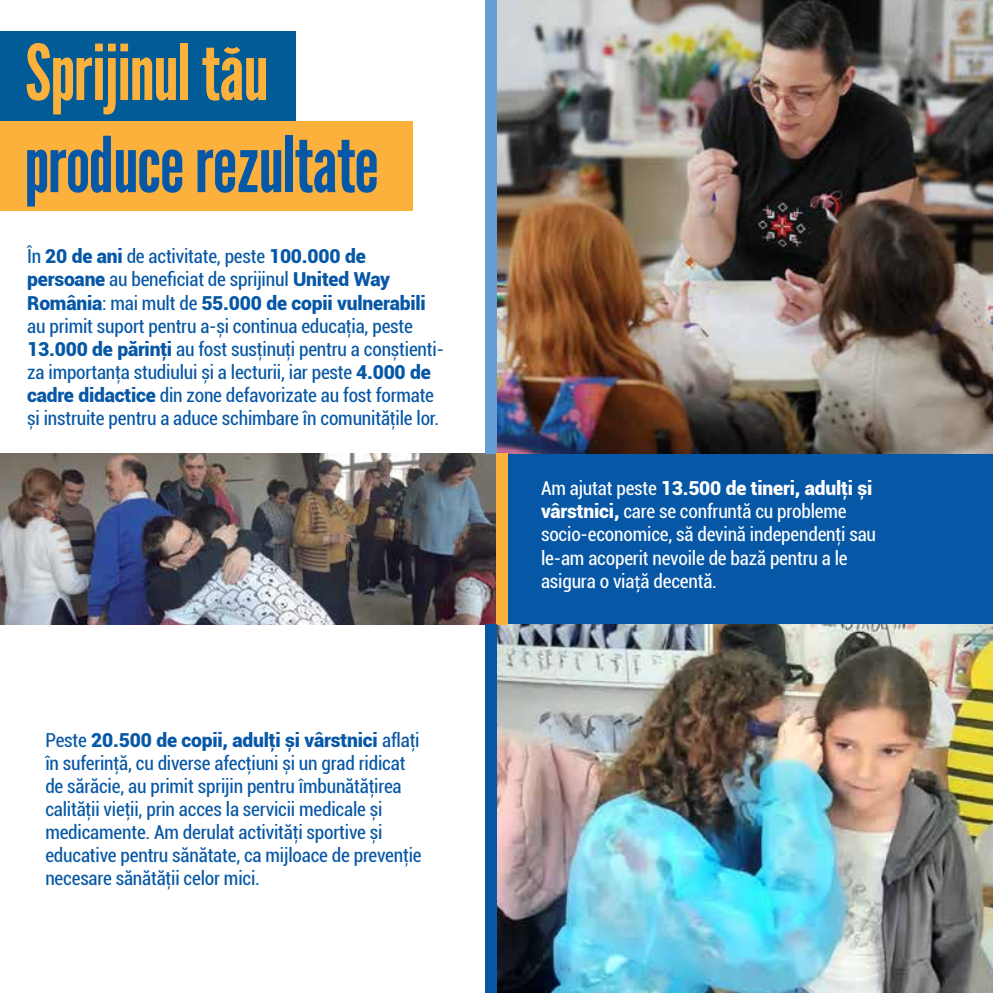
<style>
.page{position:relative;width:993px;height:993px;background:#fff}
.page>*{position:absolute;margin:0;border:0;box-sizing:border-box;transform-origin:0 0}
.t1{font:76.65px "League Gothic";color:#0657a6}
.t2{font:76.65px "League Gothic";color:#fcb13d}
.t3{font:condensed 19.25px/23.1px "Roboto";letter-spacing:-.01em;color:#0657a6}
.t4{font:condensed 19.25px/23.1px "Roboto";letter-spacing:-.01em;color:#fff}
.s1{font-weight:900;font-stretch:normal}
.s2{font-family:"Myriad Pro";font-stretch:normal}
</style>
<div class="page">
<div style="left:496px;top:453px;width:496px;height:171px;background:#0657a6"></div>
<img style="left:496px;top:0;width:496px;height:453px">
<img style="left:496px;top:624px;width:496px;height:368px">
<div style="left:0;top:31px;width:295px;height:91px;background:#005b97"></div>
<div style="left:0;top:122px;width:412px;height:89px;background:#fcb13d"></div>
<img style="left:0;top:453px;width:496px;height:171px">
<div style="left:485px;top:0;width:11px;height:453px;background:#679fd5"></div>
<div style="left:496px;top:453px;width:12px;height:171px;background:#fcb13d"></div>
<div style="left:485px;top:624px;width:11px;height:368px;background:#0657a6"></div>
<h1 class="t2" style="left:25px;top:19px;width:244px">Sprijinul tău</h1>
<h1 class="t1" style="left:25px;top:111px;width:354px">produce rezultate</h1>
<p class="t3" style="left:27px;top:244px;width:418px">În <span class="s1">20 de ani</span> de activitate, peste <span class="s1">100.000 de persoane</span> au beneficiat de sprijinul <span class="s1">United Way România</span>: mai mult de <span class="s1">55.000 de copii vulnerabili </span>au primit suport pentru a-și continua educaţia, peste <span class="s1">13.000 de părinţi</span> au fost susţinuţi pentru a conștienti&shy;za importanţa studiului și a lecturii, iar peste <span class="s1">4.000 de cadre didactice</span> din zone defavorizate au fost formate și instruite pentru a aduce schimbare în comunităţile lor.</p>
<p class="t3" style="left:45px;top:727px;width:378px">Peste <span class="s1">20.500 de copii, adulţi și vârstnici</span> aflaţi în suferinţă, cu diverse afecţiuni și un grad ridicat de sărăcie, au primit sprijin pentru îmbunătăţirea calităţii vieţii, prin acces la servicii medicale și medicamente. Am derulat activităţi sportive și educative pentru sănătate, ca mijloace de prevenţie necesare sănătăţii celor mici.</p>
<p class="t4" style="left:541px;top:476px;width:336px">Am ajutat peste <span class="s1">13.500 de tineri, adulţi și vârstnici,</span> care se confruntă cu probleme socio-economice, să devină independenţi sau le-am acoperit nevoile de bază pentru a le asigura o via<span class="s2">ț</span>ă decentă.</p>
</div>
